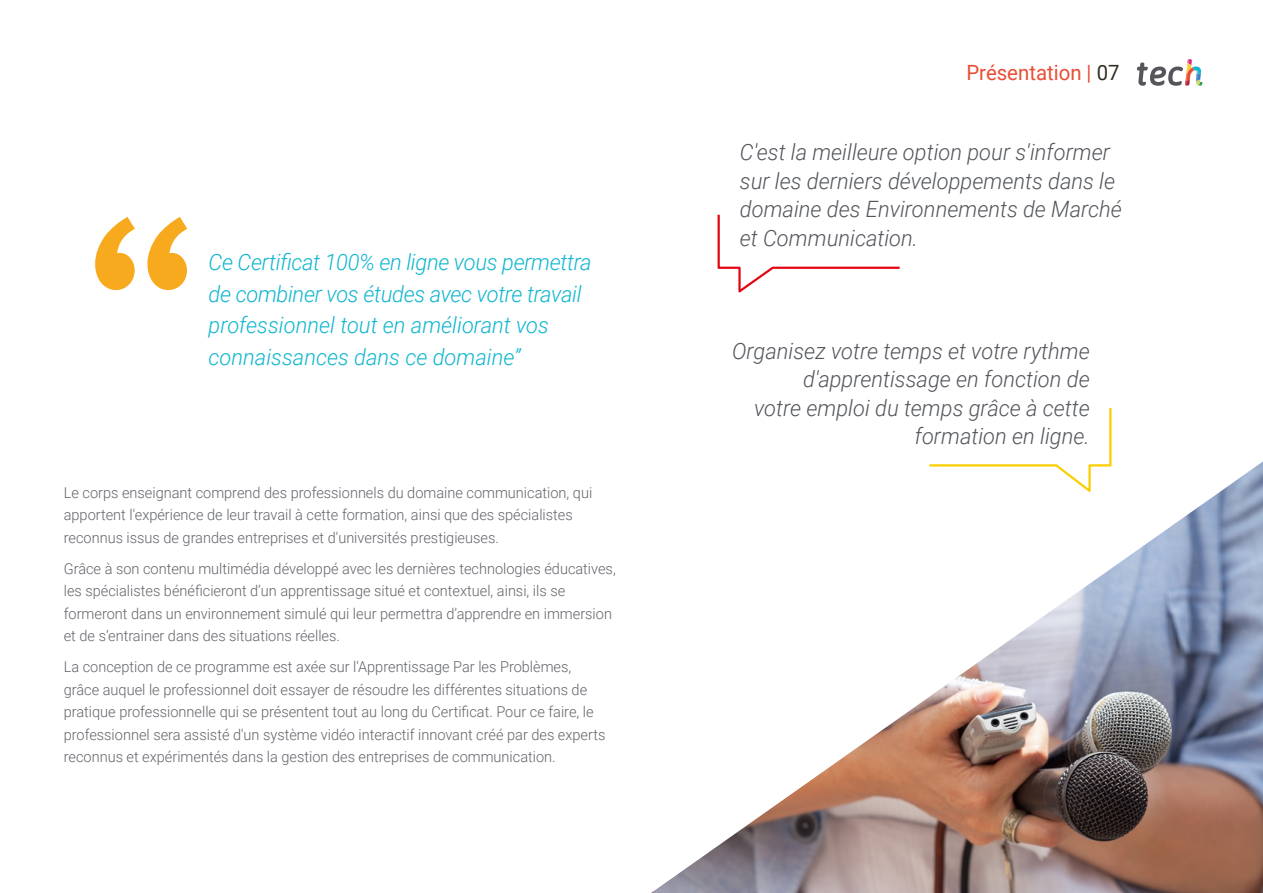
<style>
.page{position:relative;width:1263px;height:893px;background:#fff}
.page>*{position:absolute;margin:0;border:0;box-sizing:border-box;transform-origin:0 0}
.t1{font:italic 300 22.5px/28.5px "Roboto";color:#52555b;text-align:right}
.t2{font:italic 300 22.5px/31.5px "Roboto";letter-spacing:-.015em;color:#0fb6cf}
.t3{font:21px "Roboto";color:#e94d35}
.t4{font:300 15px/22.5px "Roboto";color:#61646a}
.s1{color:#e94d36}
.s2{color:#312e20}
</style>
<div class="page">
<svg style="left:95px;top:217px;width:92px;height:73px"></svg>
<img style="left:651px;top:461px;width:612px;height:432px">
<svg style="left:927px;top:408px;width:186px;height:87px"></svg>
<svg style="left:717px;top:214px;width:183px;height:79px"></svg>
<svg style="left:1137px;top:59px;width:65px;height:27px"></svg>
<h1 class="t2" style="left:208px;top:246px;width:385px">Ce Certificat 100% en ligne vous permettra de combiner vos études avec votre travail professionnel tout en améliorant vos connaissances dans ce domaine”</h1>
<p class="t4" style="left:64px;top:481px;width:530px">Le corps enseignant comprend des professionnels du domaine communication, qui apportent l'expérience de leur travail à cette formation, ainsi que des spécialistes reconnus issus de grandes entreprises et d'universités prestigieuses.</p>
<p class="t4" style="left:64px;top:557px;width:553px">Grâce à son contenu multimédia développé avec les dernières technologies éducatives, les spécialistes bénéficieront d’un apprentissage situé et contextuel, ainsi, ils se formeront dans un environnement simulé qui leur permettra d’apprendre en immersion et de s’entrainer dans des situations réelles.</p>
<p class="t4" style="left:64px;top:655px;width:543px">La conception de ce programme est axée sur l'Apprentissage Par les Problèmes, grâce auquel le professionnel doit essayer de résoudre les différentes situations de pratique professionnelle qui se présentent tout au long du Certificat. Pour ce faire, le professionnel sera assisté d'un système vidéo interactif innovant créé par des experts reconnus et expérimentés dans la gestion des entreprises de communication.</p>
<h2 class="t3" style="left:966px;top:57px;width:155px">Présentation <span class="s1">|</span> <span class="s2">07</span></h2>
<h1 class="t1" style="left:740px;top:137px;width:384px;text-align:left">C'est la meilleure option pour s'informer sur les derniers développements dans le domaine des Environnements de Marché et Communication.</h1>
<h1 class="t1" style="left:732px;top:336px;width:359px">Organisez votre temps et votre rythme d'apprentissage en fonction de<br>votre emploi du temps grâce à cette formation en ligne.</h1>
</div>
